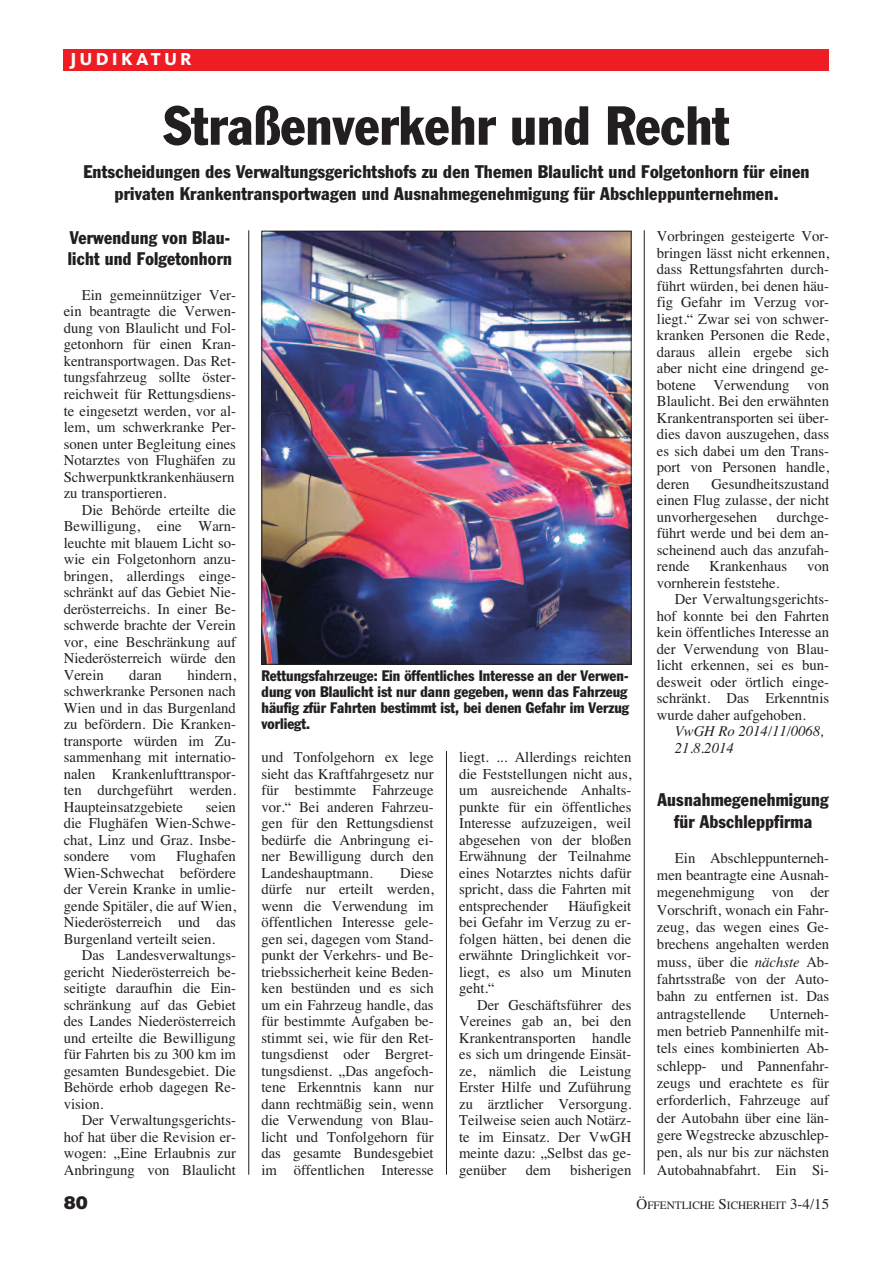
<style>
.page{position:relative;width:893px;height:1263px;background:#fff}
.page>*{position:absolute;margin:0;border:0;box-sizing:border-box;transform-origin:0 0}
.t1{font:condensed 54px "Franklin Gothic";color:#231f20}
.t2{font:condensed 18px/21.6px "Franklin Gothic";letter-spacing:.01em;color:#231f20;text-align:center}
.t3{font:800 18px "Kievit";letter-spacing:.175em;color:#fff}
.t4{font:900 18px "Helvetica";color:#231f20}
.t5{font:15px/16.5px "Times";color:#231f20;text-align:justify}
.t6{font:condensed 15px/15.8px "Franklin Gothic";color:#231f20;text-align:justify}
.t7{font:italic 15px/16.5px "Times";color:#231f20}
.t8{font:11.25px "Times";color:#231f20}
.s1{font-style:italic}
.s2{font-size:15px}
</style>
<div class="page">
<hr style="left:248px;top:230px;width:1px;height:945px;background:#231f20">
<hr style="left:446px;top:750px;width:1px;height:425px;background:#231f20">
<hr style="left:644px;top:230px;width:1px;height:945px;background:#231f20">
<div style="left:64px;top:49px;width:765px;height:21px;background:#ee1d23"></div>
<img style="left:263px;top:233px;width:366px;height:430px">
<p class="t3" style="left:70px;top:53px;width:123px">JUDIKATUR</p>
<h1 class="t1" style="left:163px;top:106px;width:567px">Straßenverkehr und Recht</h1>
<p class="t2" style="left:83px;top:162px;width:728px">Entscheidungen des Verwaltungsgerichtshofs zu den Themen Blaulicht und Folgetonhorn für einen privaten Krankentransportwagen und Ausnahmegenehmigung für Abschleppunternehmen.</p>
<p class="t2" style="left:68px;top:228px;width:165px;text-align:left">Verwendung von Blau&shy;licht und Folgetonhorn</p>
<p class="t5" style="left:64px;top:287px;width:174px;text-indent:18px">Ein gemeinnütziger Ver&shy;ein beantragte die Verwen&shy;dung von Blaulicht und Fol&shy;getonhorn für einen Kran&shy;kentransportwagen. Das Ret&shy;tungsfahrzeug sollte öster&shy;reichweit für Rettungsdiens&shy;te eingesetzt werden, vor al&shy;lem, um schwerkranke Per&shy;sonen unter Begleitung eines Notarztes von Flughäfen zu Schwerpunktkrankenhäusern zu transportieren.</p>
<p class="t5" style="left:64px;top:501px;width:174px;text-indent:18px">Die Behörde erteilte die Bewilligung, eine Warn&shy;leuchte mit blauem Licht so&shy;wie ein Folgetonhorn anzu&shy;bringen, allerdings einge&shy;schränkt auf das Gebiet Nie&shy;derösterreichs. In einer Be&shy;schwerde brachte der Verein vor, eine Beschränkung auf Niederösterreich würde den Verein</p>
<p class="t5" style="left:64px;top:666px;width:174px;text-indent:124px">hindern, schwerkranke Personen nach Wien und in das Burgenland zu befördern. Die Kranken&shy;transporte würden im Zu&shy;sammenhang mit internatio&shy;nalen Krankenlufttranspor&shy;ten durchgeführt werden.<br>Haupteinsatzgebiete</p>
<p class="t5" style="left:129px;top:666px;width:34px">daran</p>
<p class="t5" style="left:64px;top:798px;width:174px;text-indent:142px">seien die Flughäfen Wien-Schwe&shy;chat, Linz und Graz. Insbe&shy;sondere</p>
<p class="t5" style="left:64px;top:848px;width:174px;text-indent:113px">Flughafen Wien-Schwechat befördere der Verein Kranke in umlie&shy;gende Spitäler, die auf Wien, Niederösterreich und das Burgenland verteilt seien.</p>
<p class="t5" style="left:64px;top:947px;width:174px;text-indent:18px">Das Landesverwaltungs&shy;gericht Niederösterreich be&shy;seitigte daraufhin die Ein&shy;schränkung auf das Gebiet des Landes Niederösterreich und erteilte die Bewilligung für Fahrten bis zu 300 km im gesamten Bundesgebiet. Die Behörde erhob dagegen Re&shy;vision.</p>
<p class="t5" style="left:64px;top:1112px;width:174px;text-indent:18px">Der Verwaltungsgerichts&shy;hof hat über die Revision er&shy;wogen: „Eine Erlaubnis zur Anbringung von Blaulicht</p>
<p class="t5" style="left:130px;top:848px;width:28px">vom</p>
<p class="t6" style="left:261px;top:669px;width:369px">Rettungsfahrzeuge: Ein öffentliches Interesse an der Verwen&shy;dung von Blaulicht ist nur dann gegeben, wenn das Fahrzeug häufig zfür Fahrten bestimmt ist, bei denen Gefahr im Verzug vorliegt.</p>
<p class="t5" style="left:261px;top:749px;width:174px">und Tonfolgehorn ex lege sieht das Kraftfahrgesetz nur für bestimmte Fahrzeuge vor.“ Bei anderen Fahrzeu&shy;gen für den Rettungsdienst bedürfe die Anbringung ei&shy;ner Bewilligung durch den Landeshauptmann.</p>
<p class="t5" style="left:261px;top:864px;width:174px;text-indent:139px">Diese dürfe nur erteilt werden, wenn die Verwendung im öffentlichen Interesse gele&shy;gen sei, dagegen vom Stand&shy;punkt der Verkehrs- und Be&shy;triebssicherheit keine Beden&shy;ken bestünden und es sich um ein Fahrzeug handle, das für bestimmte Aufgaben be&shy;stimmt sei, wie für den Ret&shy;tungsdienst oder Bergret&shy;tungsdienst. „Das angefoch&shy;tene Erkenntnis kann nur dann rechtmäßig sein, wenn die Verwendung von Blau&shy;licht und Tonfolgehorn für das gesamte Bundesgebiet im öffentlichen Interesse</p>
<p class="t5" style="left:459px;top:749px;width:174px">liegt. ... Allerdings reichten die Feststellungen nicht aus, um ausreichende Anhalts&shy;punkte für ein öffentliches Interesse aufzuzeigen, weil abgesehen von der bloßen Erwähnung der Teilnahme eines Notarztes nichts dafür spricht, dass die Fahrten mit entsprechender</p>
<p class="t5" style="left:459px;top:897px;width:174px;text-indent:109px">Häufigkeit bei Gefahr im Verzug zu er&shy;folgen hätten, bei denen die erwähnte Dringlichkeit vor&shy;liegt, es also um Minuten geht.“</p>
<p class="t5" style="left:459px;top:996px;width:174px;text-indent:18px">Der Geschäftsführer des Vereines gab an, bei den Krankentransporten handle es sich um dringende Einsät&shy;ze, nämlich die Leistung Erster Hilfe und Zuführung zu ärztlicher Versorgung.<br>Teilweise seien auch Notärz&shy;te im Einsatz. Der VwGH meinte dazu: „Selbst das ge&shy;genüber</p>
<p class="t5" style="left:526px;top:1161px;width:27px">dem</p>
<p class="t5" style="left:570px;top:1161px;width:63px">bisherigen</p>
<p class="t5" style="left:657px;top:228px;width:174px">Vorbringen gesteigerte Vor&shy;bringen lässt nicht erkennen, dass Rettungsfahrten durch&shy;führt würden, bei denen häu&shy;fig Gefahr im Verzug vor&shy;liegt.“ Zwar sei von schwer&shy;kranken Personen die Rede, daraus allein ergebe sich aber nicht eine dringend ge&shy;botene Verwendung von Blaulicht. Bei den erwähnten Krankentransporten sei über&shy;dies davon auszugehen, dass es sich dabei um den Trans&shy;port von Personen handle, deren</p>
<p class="t5" style="left:657px;top:475px;width:174px;text-indent:55px">Gesundheitszustand einen Flug zulasse, der nicht unvorhergesehen</p>
<p class="t5" style="left:657px;top:508px;width:174px;text-indent:120px">durchge&shy;führt werde und bei dem an&shy;scheinend auch das anzufah&shy;rende</p>
<p class="t5" style="left:709px;top:558px;width:79px">Krankenhaus</p>
<p class="t5" style="left:807px;top:558px;width:24px">von</p>
<p class="t5" style="left:657px;top:574px;width:124px">vornherein feststehe.</p>
<p class="t5" style="left:675px;top:591px;width:156px">Der Verwaltungsgerichts-</p>
<p class="t5" style="left:657px;top:607px;width:174px">hof konnte bei den Fahrten</p>
<p class="t5" style="left:657px;top:624px;width:174px">kein öffentliches Interesse an</p>
<p class="t5" style="left:657px;top:640px;width:174px">der Verwendung von Blau-</p>
<p class="t5" style="left:657px;top:657px;width:174px">licht erkennen, sei es bun-</p>
<p class="t5" style="left:657px;top:673px;width:174px">desweit oder örtlich einge-</p>
<p class="t5" style="left:657px;top:690px;width:174px">schränkt. Das Erkenntnis</p>
<p class="t5" style="left:657px;top:706px;width:150px">wurde daher aufgehoben.</p>
<p class="t7" style="left:675px;top:723px;width:151px">VwGH Ro 2014/11/0068,<br>21.8.2014</p>
<p class="t2" style="left:658px;top:790px;width:172px">Ausnahmegenehmigung für Abschleppfirma</p>
<p class="t5" style="left:657px;top:849px;width:174px;line-height:17.4px;text-indent:18px">Ein Abschleppunterneh&shy;men beantragte eine Ausnah&shy;megenehmigung von der Vorschrift, wonach ein Fahr&shy;zeug, das wegen eines Ge&shy;brechens angehalten werden muss, über die <span class="s1">nächste</span> Ab&shy;fahrtsstraße von der Auto&shy;bahn zu entfernen ist. Das antragstellende</p>
<p class="t5" style="left:657px;top:1005px;width:174px;line-height:17.4px;text-indent:113px">Unterneh&shy;men betrieb Pannenhilfe mit&shy;tels eines kombinierten Ab&shy;schlepp- und Pannenfahr&shy;zeugs und erachtete es für erforderlich, Fahrzeuge auf der Autobahn über eine län&shy;gere Wegstrecke abzuschlep&shy;pen, als nur bis zur nächsten Autobahnabfahrt. Ein Si-</p>
<p class="t4" style="left:64px;top:1192px;width:26px">80</p>
<p class="t8" style="left:636px;top:1198px;width:194px"><span class="s2">Ö</span>FFENTLICHE <span class="s2">S</span>ICHERHEIT <span class="s2">3-4/15</span></p>
</div>
